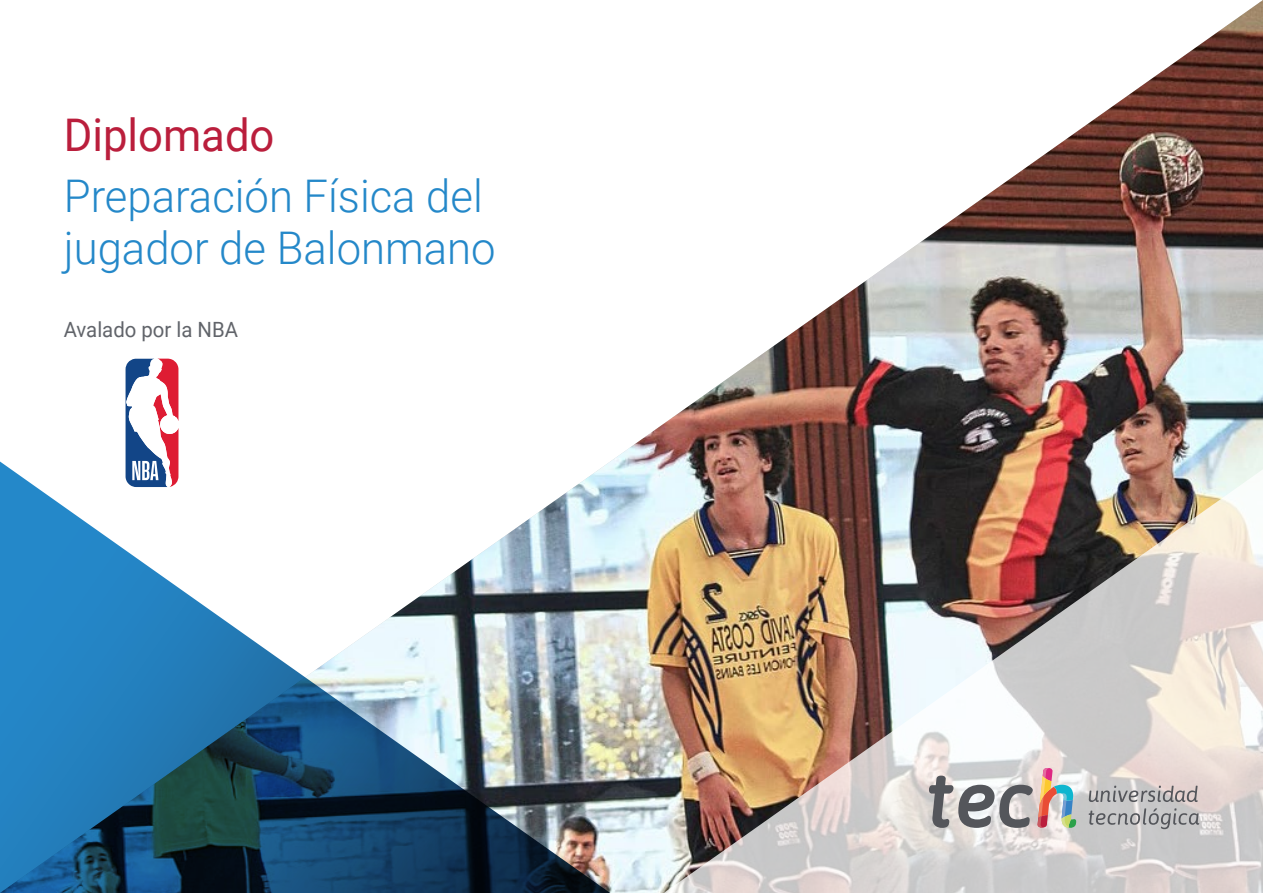
<style>
.page{position:relative;width:1263px;height:893px;background:#fff}
.page>*{position:absolute;margin:0;border:0;box-sizing:border-box;transform-origin:0 0}
.t1{font:300 45px/52.5px "Roboto";color:#2488c9}
.t2{font:45px "Roboto";color:#ba1e3c}
.t3{font:21px "Roboto";color:#61646a}
</style>
<div class="page">
<img style="left:125px;top:0;width:1138px;height:454px">
<img style="left:0;top:446px;width:640px;height:447px">
<img style="left:634px;top:454px;width:629px;height:439px">
<svg style="left:929px;top:768px;width:147px;height:60px;background:#b5b0af"></svg>
<svg style="left:1089px;top:786px;width:109px;height:16px;background:#aeaaab"></svg>
<svg style="left:1089px;top:808px;width:110px;height:21px;background:#afafb1"></svg>
<svg style="left:126px;top:359px;width:52px;height:128px"></svg>
<p class="t2" style="left:64px;top:103px;width:212px">Diplomado</p>
<p class="t1" style="left:64px;top:168px;width:433px">Preparación Física del jugador de Balonmano</p>
<p class="t3" style="left:64px;top:315px;width:176px">Avalado por la NBA</p>
</div>
